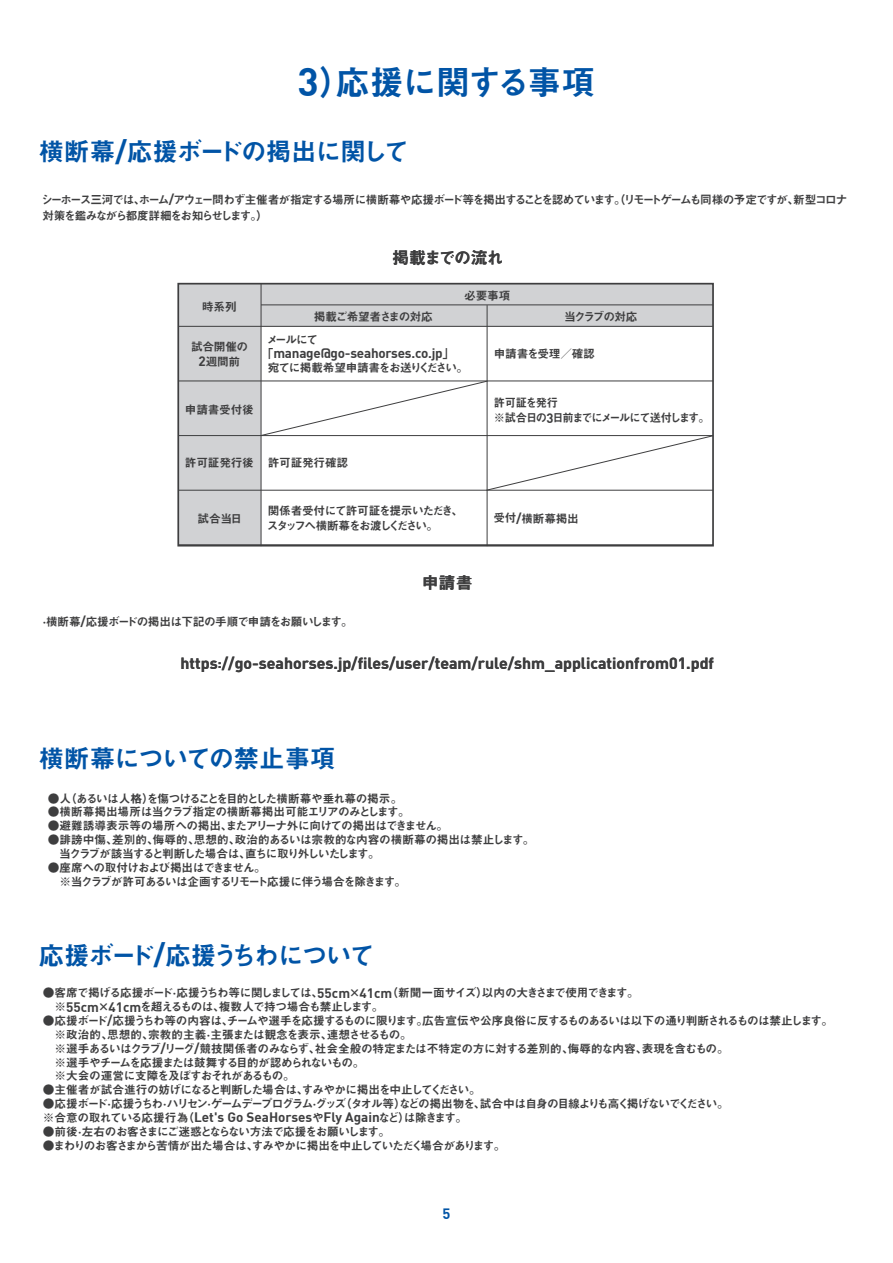
<style>
.page{position:relative;width:893px;height:1263px;background:#fff}
.page>*{position:absolute;margin:0;border:0;box-sizing:border-box;transform-origin:0 0}
.t1{font:34.05px "Midashi Go Pro MB31";letter-spacing:-.03em;color:#0154a6}
.t2{font:25.5px "Midashi Go Pro MB31";letter-spacing:-.045em;color:#0154a6}
.t3{font:25.5px "Midashi Go Pro MB31";letter-spacing:-.075em;color:#0154a6}
.t4{font:16.95px "Midashi Go Pro MB31";letter-spacing:-.08em;color:#3e3e3f}
.t5{font:16.95px "Midashi Go Pro MB31";letter-spacing:-.045em;color:#3e3e3f}
.t6{font:700 15.9px "DIN";color:#3e3e3f}
.t7{font:700 14.7px "DIN";color:#0154a6}
.t8{font:700 13.5px "DIN";letter-spacing:-.015em;color:#3e3e3f}
.t9{font:11.7px/13.8px "Midashi Go Pro MB31";letter-spacing:-.075em;color:#3e3e3f}
.t10{font:11.7px/13.8px "Midashi Go Pro MB31";letter-spacing:-.095em;color:#3e3e3f}
.t11{font:11.7px/15.9px "Midashi Go Pro MB31";letter-spacing:-.115em;color:#3e3e3f}
.t12{font:11.7px/13.8px "Midashi Go Pro MB31";letter-spacing:-.12em;color:#3e3e3f}
.t13{font:11.7px "Midashi Go Pro MB31";letter-spacing:-.055em;color:#3e3e3f}
.t14{font:11.7px/13.8px "Midashi Go Pro MB31";letter-spacing:-.035em;color:#3e3e3f}
.t15{font:11.7px "Midashi Go Pro MB31";letter-spacing:-.03em;color:#3e3e3f}
.t16{font:11.7px/15.6px "Midashi Go Pro MB31";letter-spacing:-.115em;color:#3e3e3f;scale:.96 1}
.t17{font:11.7px/14.2px "Midashi Go Pro MB31";letter-spacing:-.02em;color:#3e3e3f;text-align:center}
.t18{font:11.7px "Midashi Go Pro MB31";letter-spacing:-.025em;color:#3e3e3f}
.s1{font-family:"DIN";font-weight:700;font-size:39.15px}
.s2{font-family:"DIN";font-weight:700;font-size:29.4px}
.s3{font-family:"DIN";font-weight:700;font-size:13.5px}
.s4{font-family:"Midashi Go Pro MB31";font-weight:400;font-size:11.7px}
.s5{font-size:8.7px}
.s6{font-size:13.8px}
</style>
<div class="page">
<div style="left:178px;top:284px;width:83px;height:262px;background:#d1d2d4"></div>
<div style="left:178px;top:284px;width:535px;height:42px;background:#d1d2d4"></div>
<div style="left:177px;top:283px;width:537px;height:263px;border:2px solid #3e3e3f"></div>
<hr style="left:261px;top:284px;width:1px;height:262px;background:#3e3e3f">
<hr style="left:487px;top:305px;width:1px;height:241px;background:#3e3e3f">
<hr style="left:178px;top:326px;width:535px;height:1px;background:#3e3e3f">
<hr style="left:178px;top:381px;width:535px;height:1px;background:#3e3e3f">
<hr style="left:178px;top:435px;width:535px;height:1px;background:#3e3e3f">
<hr style="left:178px;top:490px;width:535px;height:1px;background:#3e3e3f">
<hr style="left:178px;top:544px;width:535px;height:1px;background:#3e3e3f">
<hr style="left:261px;top:305px;width:452px;height:1px;background:#3e3e3f">
<svg style="left:260px;top:380px;width:454px;height:111px"></svg>
<h1 class="t1" style="left:298px;top:55px;width:299px"><span class="s1">3</span>）応援に関する事項</h1>
<h2 class="t2" style="left:39px;top:131px;width:372px">横断幕<span class="s2">/</span>応援ボードの掲出に関して</h2>
<p class="t11" style="left:42px;top:190px;width:808px">シーホース三河では、ホーム<span class="s3">/</span>アウェー問わず主催者が指定する場所に横断幕や応援ボード等を掲出することを認めています。（リモートゲームも同様の予定ですが、新型コロナ対策を鑑みながら都度詳細をお知らせします。）</p>
<p class="t9" style="left:202px;top:298px;width:36px">時系列</p>
<p class="t17" style="left:191px;top:338px;width:59px">試合開催の<br><span class="s3">2</span>週間前</p>
<p class="t9" style="left:185px;top:401px;width:70px">申請書受付後</p>
<p class="t9" style="left:185px;top:454px;width:70px">許可証発行後</p>
<p class="t9" style="left:198px;top:510px;width:46px">試合当日</p>
<h3 class="t4" style="left:392px;top:244px;width:113px">掲載までの流れ</h3>
<p class="t13" style="left:314px;top:307px;width:120px">掲載ご希望者さまの対応</p>
<p class="t9" style="left:464px;top:287px;width:48px">必要事項</p>
<p class="t11" style="left:564px;top:307px;width:75px">当クラブの対応</p>
<p class="t9" style="left:266px;top:331px;width:53px">メールにて</p>
<p class="t8" style="left:262px;top:345px;width:194px"><span class="s4">「</span>manage@go-seahorses.co.jp<span class="s4">」</span></p>
<p class="t9" style="left:268px;top:359px;width:202px">宛てに掲載希望申請書をお送りください。</p>
<p class="t17" style="left:268px;top:454px;width:82px">許可証発行確認</p>
<p class="t11" style="left:267px;top:502px;width:198px;line-height:14.2px">関係者受付にて許可証を提示いただき、スタッフへ横断幕をお渡しください。</p>
<p class="t18" style="left:494px;top:344px;width:103px">申請書を受理／確認</p>
<p class="t16" style="left:494px;top:393px;width:226px">許可証を発行<br>※試合日の<span class="s3">3</span>日前までにメールにて送付します。</p>
<p class="t9" style="left:493px;top:510px;width:87px">受付<span class="s3">/</span>横断幕掲出</p>
<h3 class="t5" style="left:422px;top:569px;width:52px">申請書</h3>
<p class="t13" style="left:40px;top:612px;width:314px"><span class="s5">・</span>横断幕<span class="s3">/</span>応援ボードの掲出は下記の手順で申請をお願いします。</p>
<h3 class="t6" style="left:181px;top:653px;width:535px">https<span class="s6">:</span>//go-seahorses.jp/files/user/team/rule/shm_applicationfrom01.pdf</h3>
<h2 class="t2" style="left:39px;top:738px;width:299px">横断幕についての禁止事項</h2>
<p class="t9" style="left:48px;top:790px;width:356px">●人（あるいは人格）を傷つけることを目的とした横断幕や垂れ幕の掲示。</p>
<p class="t15" style="left:48px;top:803px;width:364px">●横断幕掲出場所は当クラブ指定の横断幕掲出可能エリアのみとします。</p>
<p class="t15" style="left:48px;top:816px;width:402px">●避難誘導表示等の場所への掲出、またアリーナ外に向けての掲出はできません。</p>
<p class="t14" style="left:48px;top:831px;width:488px">●誹謗中傷、差別的、侮辱的、思想的、政治的あるいは宗教的な内容の横断幕の掲出は禁止します。　当クラブが該当すると判断した場合は、直ちに取り外しいたします。</p>
<p class="t10" style="left:48px;top:859px;width:360px">●座席への取付けおよび掲出はできません。<br>　※当クラブが許可あるいは企画するリモート応援に伴う場合を除きます。</p>
<h2 class="t3" style="left:39px;top:934px;width:338px">応援ボード<span class="s2">/</span>応援うちわについて</h2>
<p class="t10" style="left:43px;top:985px;width:597px">●客席で掲げる応援ボード<span class="s5">・</span>応援うちわ等に関しましては、<span class="s3">55cm</span>×<span class="s3">41cm</span>（新聞一面サイズ）以内の大きさまで使用できます。　※<span class="s3">55cm</span>×<span class="s3">41cm</span>を超えるものは、複数人で持つ場合も禁止します。</p>
<p class="t9" style="left:43px;top:1012px;width:792px">●応援ボード<span class="s3">/</span>応援うちわ等の内容は、チームや選手を応援するものに限ります。広告宣伝や公序良俗に反するものあるいは以下の通り判断されるものは禁止します。　※政治的、思想的、宗教的主義<span class="s5">・</span>主張または観念を表示、連想させるもの。<br>　※選手あるいはクラブ<span class="s3">/</span>リーグ<span class="s3">/</span>競技関係者のみならず、社会全般の特定または不特定の方に対する差別的、侮辱的な内容、表現を含むもの。<br>　※選手やチームを応援または鼓舞する目的が認められないもの。<br>　※大会の運営に支障を及ぼすおそれがあるもの。</p>
<p class="t13" style="left:43px;top:1080px;width:440px">●主催者が試合進行の妨げになると判断した場合は、すみやかに掲出を中止してください。</p>
<p class="t12" style="left:43px;top:1095px;width:687px">●応援ボード<span class="s5">・</span>応援うちわ<span class="s5">・</span>ハリセン<span class="s5">・</span>ゲームデープログラム<span class="s5">・</span>グッズ（タオル等）などの掲出物を、試合中は自身の目線よりも高く掲げないでください。※合意の取れている応援行為（<span class="s3">Let's Go SeaHorses</span>や<span class="s3">Fly Again</span>など）は除きます。</p>
<p class="t9" style="left:43px;top:1123px;width:349px">●前後<span class="s5">・</span>左右のお客さまにご迷惑とならない方法で応援をお願いします。</p>
<p class="t10" style="left:43px;top:1137px;width:464px">●まわりのお客さまから苦情が出た場合は、すみやかに掲出を中止していただく場合があります。</p>
<p class="t7" style="left:442px;top:1204px;width:9px">5</p>
</div>
